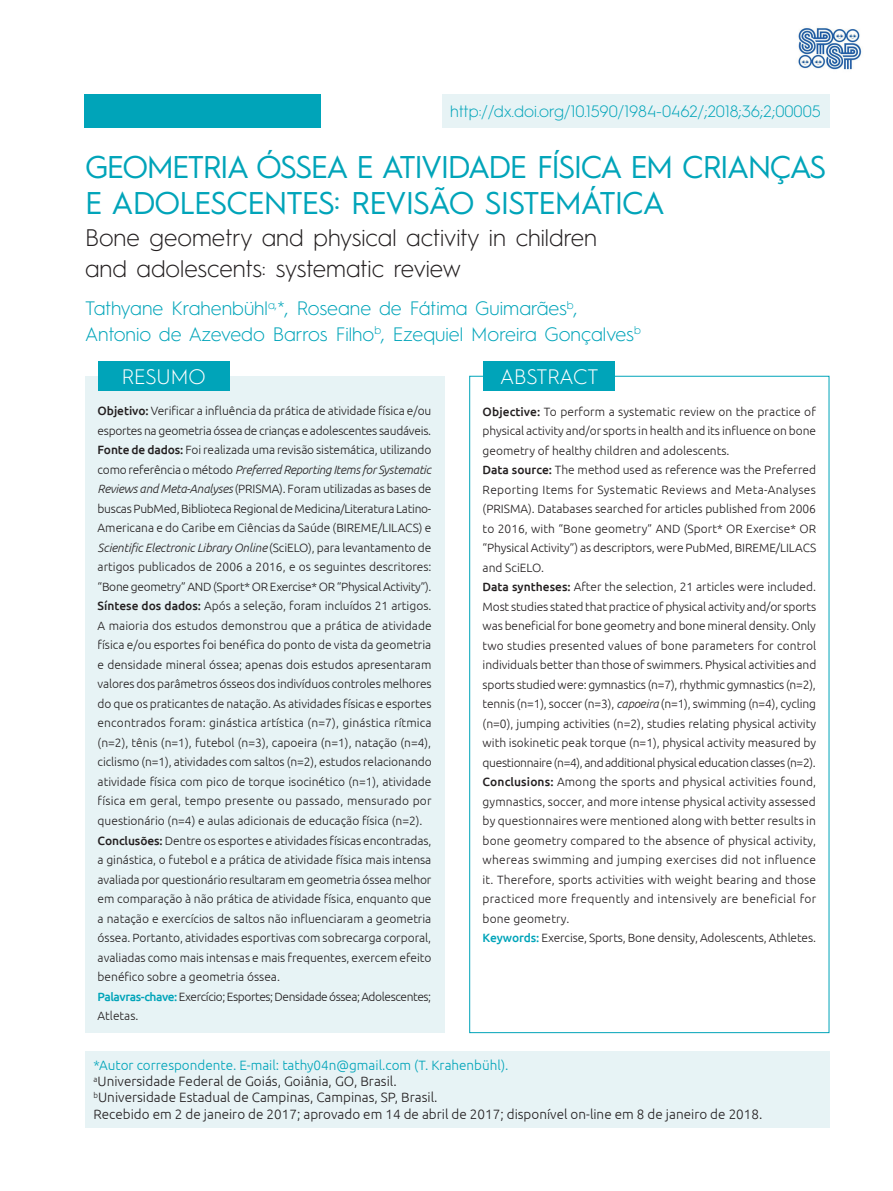
<style>
.page{position:relative;width:893px;height:1191px;background:#fff}
.page>*{position:absolute;margin:0;border:0;box-sizing:border-box;transform-origin:0 0}
.t1{font:31.5px/36px "Hurme Geometric Sans 1";letter-spacing:-.05em;color:#00a4b9}
.t2{font:300 24px/31.5px "Hurme Geometric Sans 1";color:#231f20}
.t3{font:300 21px "Hurme Geometric Sans 1";letter-spacing:-.005em;color:#fff}
.t4{font:300 19.5px/25.5px "Hurme Geometric Sans 1";color:#00a4b9}
.t5{font:300 16.5px "Hurme Geometric Sans 1";color:#00a4b9}
.t6{font:300 13.5px/16.2px "Ubuntu";color:#231f20}
.t7{font:300 12px/19.5px "Ubuntu";color:#231f20}
.s1{font-weight:500}
.s2{font-style:italic}
.s3{font-weight:500;color:#00a4b9}
.s4{color:#00a4b9}
</style>
<div class="page">
<div style="left:85px;top:376px;width:359px;height:656px;background:#e7f3f5"></div>
<div style="left:98px;top:361px;width:131px;height:30px;background:#00a4b9"></div>
<div style="left:483px;top:361px;width:131px;height:30px;background:#00a4b9"></div>
<div style="left:85px;top:1051px;width:744px;height:76px;background:#e7f3f5"></div>
<div style="left:85px;top:94px;width:236px;height:33px;background:#00a4b9"></div>
<div style="left:442px;top:94px;width:387px;height:33px;background:#e7f3f5"></div>
<img style="left:798px;top:28px;width:64px;height:42px">
<h3 class="t5" style="left:450px;top:100px;width:372px">http://dx.doi.org/10.1590/1984-0462/;2018;36;2;00005</h3>
<h1 class="t1" style="left:85px;top:147px;width:743px">GEOMETRIA ÓSSEA E ATIVIDADE FÍSICA EM CRIANÇAS<br>E ADOLESCENTES: REVISÃO SISTEMÁTICA</h1>
<h2 class="t2" style="left:85px;top:220px;width:513px">Bone geometry and physical activity in children and adolescents: systematic review</h2>
<h3 class="t4" style="left:85px;top:294px;width:557px">Tathyane Krahenbühl<sup>a,</sup>*, Roseane de Fátima Guimarães<sup>b</sup>,<br>Antonio de Azevedo Barros Filho<sup>b</sup>, Ezequiel M oreira Gonçalves<sup>b</sup></h3>
<h3 class="t3" style="left:122px;top:363px;width:85px">resumo</h3>
<h3 class="t3" style="left:500px;top:363px;width:100px">abstract</h3>
<p class="t7" style="left:98px;top:401px;width:336px"><span class="s1">Objetivo:</span> Verificar a influência da prática de atividade física e/ou esportes na geometria óssea de crianças e adolescentes saudáveis.<br><span class="s1">Fonte de dados:</span> Foi realizada uma revisão sistemática, utilizando como referência o método <span class="s2">Preferred Reporting Items for Systematic Reviews and Meta-Analyses</span> (PRISMA). Foram utilizadas as bases de buscas PubMed, Biblioteca Regional de Medicina/Literatura Latino-Americana e do Caribe em Ciências da Saúde (BIREME/LILACS) e <span class="s2">Scientific Electronic Library Online</span> (SciELO), para levantamento de artigos publicados de 2006 a 2016, e os seguintes descritores: “Bone geometry” AND (Sport* OR Exercise* OR “Physical Activity”).<br><span class="s1">Síntese dos dados:</span> Após a seleção, foram incluídos 21 artigos.<br>A maioria dos estudos demonstrou que a prática de atividade física e/ou esportes foi benéfica do ponto de vista da geometria e densidade mineral óssea; apenas dois estudos apresentaram valores dos parâmetros ósseos dos indivíduos controles melhores do que os praticantes de natação. As atividades físicas e esportes encontrados foram: ginástica artística (n=7), ginástica rítmica (n=2), tênis (n=1), futebol (n=3), capoeira (n=1), natação (n=4), ciclismo (n=1), atividades com saltos (n=2), estudos relacionando atividade física com pico de torque isocinético (n=1), atividade física em geral, tempo presente ou passado, mensurado por questionário (n=4) e aulas adicionais de educação física (n=2).<br><span class="s1">Conclusões:</span> Dentre os esportes e atividades físicas encontradas, a ginástica, o futebol e a prática de atividade física mais intensa avaliada por questionário resultaram em geometria óssea melhor em comparação à não prática de atividade física, enquanto que a natação e exercícios de saltos não influenciaram a geometria óssea. Portanto, atividades esportivas com sobrecarga corporal, avaliadas como mais intensas e mais frequentes, exercem efeito benéfico sobre a geometria óssea.<br><span class="s3">Palavras-chave:</span> Exercício; Esportes; Densidade óssea; Adolescentes; Atletas.</p>
<p class="t7" style="left:483px;top:401px;width:335px"><span class="s1">Objective:</span> To perform a systematic review on the practice of physical activity and/or sports in health and its influence on bone geometry of healthy children and adolescents.<br><span class="s1">Data source:</span> The method used as reference was the Preferred Reporting Items for Systematic Reviews and Meta-Analyses (PRISMA). Databases searched for articles published from 2006 to 2016, with “Bone geometry” AND (Sport* OR Exercise* OR “Physical Activity”) as descriptors, were PubMed, BIREME/LILACS and SciELO.<br><span class="s1">Data syntheses:</span> After the selection, 21 articles were included.<br>Most studies stated that practice of physical activity and/or sports was beneficial for bone geometry and bone mineral density. Only two studies presented values of bone parameters for control individuals better than those of swimmers. Physical activities and sports studied were: gymnastics (n=7), rhythmic gymnastics (n=2), tennis (n=1), soccer (n=3), <span class="s2">capoeira</span> (n=1), swimming (n=4), cycling (n=0), jumping activities (n=2), studies relating physical activity with isokinetic peak torque (n=1), physical activity measured by questionnaire (n=4), and additional physical education classes (n=2).<br><span class="s1">Conclusions:</span> Among the sports and physical activities found, gymnastics, soccer, and more intense physical activity assessed by questionnaires were mentioned along with better results in bone geometry compared to the absence of physical activity, whereas swimming and jumping exercises did not influence it. Therefore, sports activities with weight bearing and those practiced more frequently and intensively are beneficial for bone geometry.<br><span class="s3">Keywords:</span> Exercise, Sports, Bone density, Adolescents, Athletes.</p>
<p class="t6" style="left:94px;top:1056px;width:670px"><span class="s4">*Autor correspondente. E-mail: tathy04n@gmail.com (T. Krahenbühl).<br></span><sup>a</sup>Universidade Federal de Goiás, Goiânia, GO, Brasil.<br><sup>b</sup>Universidade Estadual de Campinas, Campinas, SP, Brasil.<br>Recebido em 2 de janeiro de 2017; aprovado em 14 de abril de 2017; disponível on-line em 8 de janeiro de 2018.</p>
</div>
